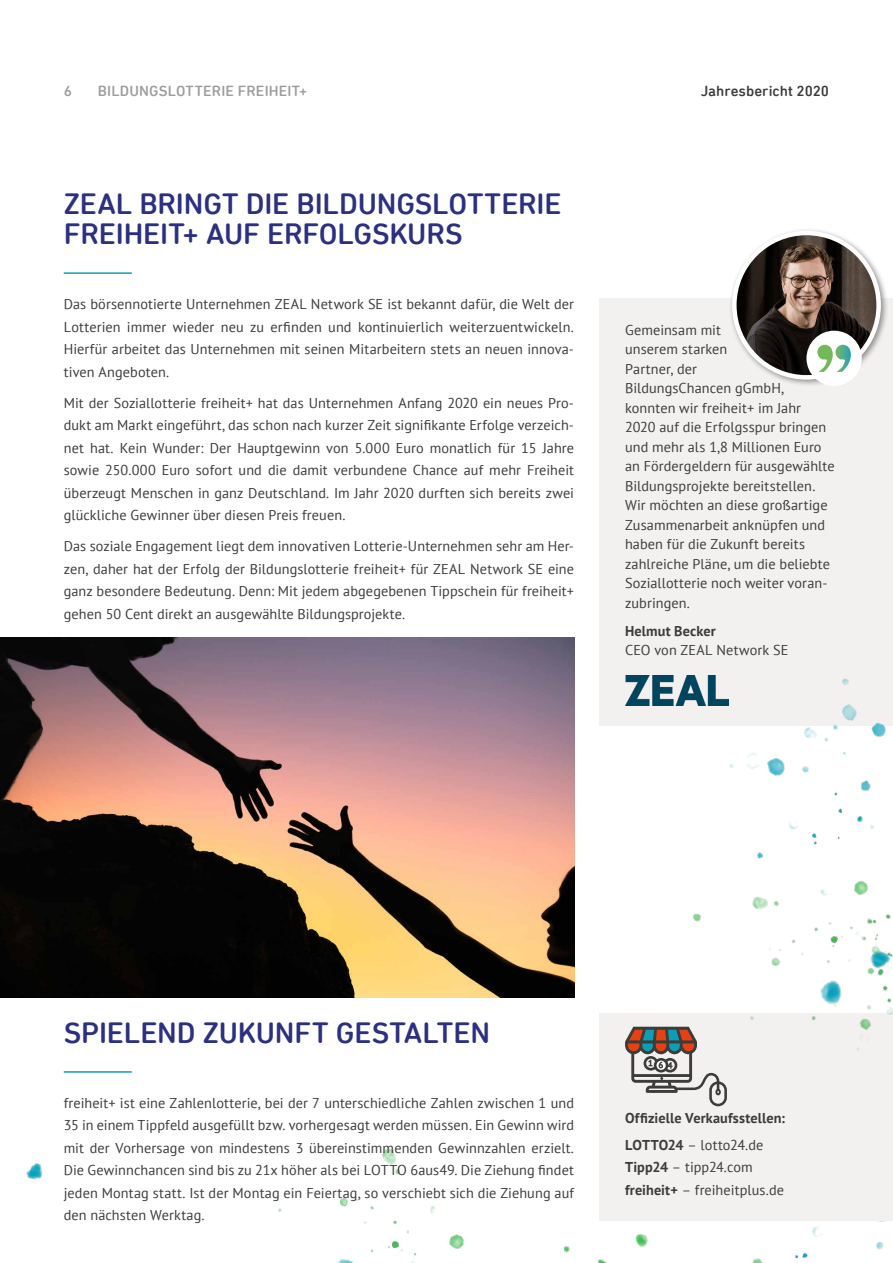
<style>
.page{position:relative;width:893px;height:1263px;background:#fff}
.page>*{position:absolute;margin:0;border:0;box-sizing:border-box;transform-origin:0 0}
.t1{font:500 30px/30px "DIN Next Rounded LT Pro";letter-spacing:-.005em;color:#2c3080}
.t2{font:500 15px "DIN Next Rounded LT Pro";letter-spacing:.01em;color:#9d9d9c}
.t3{font:500 15px "DIN Next Rounded LT Pro";letter-spacing:.005em;color:#3c3c3b}
.t4{font:14.25px/22.5px "PT Sans";letter-spacing:.005em;color:#3c3c3b;text-align:justify}
.t5{font:700 14.25px/26.7px "PT Sans";letter-spacing:.01em;color:#3c3c3b}
.s1{font-weight:400}
.s2{font-weight:700}
</style>
<div class="page">
<img style="left:26px;top:1139px;width:867px;height:124px">
<div style="left:600px;top:1013px;width:293px;height:207px;background:#f3f1f0"></div>
<hr style="left:64px;top:1071px;width:68px;height:2px;background:#0a9fb7">
<hr style="left:64px;top:272px;width:68px;height:2px;background:#0a9fb7">
<img style="left:0;top:638px;width:574px;height:360px">
<div style="left:600px;top:299px;width:293px;height:427px;background:#f3f1f0"></div>
<img style="left:625px;top:676px;width:91px;height:29px">
<div style="left:729px;top:228px;width:159px;height:159px;background:#000;opacity:.4"></div>
<img style="left:734px;top:233px;width:145px;height:144px;border-radius:72px">
<div style="left:732px;top:231px;width:149px;height:149px;border:4px solid #fff;border-radius:50%"></div>
<div style="left:806px;top:331px;width:56px;height:55px;background:#fff;border-radius:50%"></div>
<svg style="left:817px;top:345px;width:34px;height:27px"></svg>
<img style="left:676px;top:880px;width:217px;height:170px">
<img style="left:716px;top:678px;width:170px;height:181px">
<div style="left:709px;top:1081px;width:18px;height:25px;border:3px solid #3c3c3b;border-radius:8px"></div>
<svg style="left:625px;top:1027px;width:96px;height:68px"></svg>
<p class="t2" style="left:64px;top:82px;width:10px">6</p>
<p class="t2" style="left:98px;top:82px;width:211px">BILDUNGSLOTTERIE FREIHEIT+</p>
<p class="t3" style="left:701px;top:82px;width:130px">Jahresbericht 2020</p>
<h1 class="t1" style="left:64px;top:188px;width:499px">ZEAL BRINGT DIE BILDUNGSLOTTERIE<br>FREIHEIT+ AUF ERFOLGSKURS</h1>
<p class="t4" style="left:64px;top:293px;width:512px">Das börsennotierte Unternehmen ZEAL Network SE ist bekannt dafür, die Welt der Lotterien immer wieder neu zu erfinden und kontinuierlich weiterzuentwickeln.<br>Hierfür arbeitet das Unternehmen mit seinen Mitarbeitern stets an neuen innova&shy;tiven Angeboten.</p>
<p class="t4" style="left:64px;top:391px;width:512px">Mit der Soziallotterie freiheit+ hat das Unternehmen Anfang 2020 ein neues Pro&shy;dukt am Markt eingeführt, das schon nach kurzer Zeit signifikante Erfolge verzeich&shy;net hat. Kein Wunder: Der Hauptgewinn von 5.000 Euro monatlich für 15 Jahre sowie 250.000 Euro sofort und die damit verbundene Chance auf mehr Freiheit überzeugt Menschen in ganz Deutschland. Im Jahr 2020 durften sich bereits zwei glückliche Gewinner über diesen Preis freuen.</p>
<p class="t4" style="left:64px;top:535px;width:512px">Das soziale Engagement liegt dem innovativen Lotterie-Unternehmen sehr am Her&shy;zen, daher hat der Erfolg der Bildungslotterie freiheit+ für ZEAL Network SE eine ganz besondere Bedeutung. Denn: Mit jedem abgegebenen Tippschein für freiheit+ gehen 50 Cent direkt an ausgewählte Bildungsprojekte.</p>
<p class="t4" style="left:625px;top:320px;width:211px;line-height:19.5px;text-align:left">Gemeinsam mit<br>unserem starken<br>Partner, der<br>BildungsChancen gGmbH, konnten wir freiheit+ im Jahr<br>2020 auf die Erfolgsspur bringen und mehr als 1,8 Millionen Euro an Fördergeldern für ausgewählte<br>Bildungsprojekte bereitstellen.<br>Wir möchten an diese großartige<br>Zusammenarbeit anknüpfen und haben für die Zukunft bereits zahlreiche Pläne, um die beliebte<br>Soziallotterie noch weiter voran&shy;zubringen.</p>
<p class="t5" style="left:625px;top:617px;width:92px">Helmut Becker</p>
<p class="t4" style="left:625px;top:639px;width:165px">CEO von ZEAL Network SE</p>
<h1 class="t1" style="left:64px;top:1017px;width:428px">SPIELEND ZUKUNFT GESTALTEN</h1>
<p class="t4" style="left:64px;top:1091px;width:512px">freiheit+ ist eine Zahlenlotterie, bei der 7 unterschiedliche Zahlen zwischen 1 und 35 in einem Tippfeld ausgefüllt bzw. vorhergesagt werden müssen. Ein Gewinn wird mit der Vorhersage von mindestens 3 übereinstimmenden Gewinnzahlen erzielt.<br>Die Gewinnchancen sind bis zu 21x höher als bei LOTTO 6aus49. Die Ziehung findet jeden Montag statt. Ist der Montag ein Feiertag, so verschiebt sich die Ziehung auf den nächsten Werktag.</p>
<p class="t5" style="left:625px;top:1104px;width:161px">Offizielle Verkaufsstellen:<br>LOTTO24 <span class="s1">– lotto24.de</span></p>
<p class="t4" style="left:625px;top:1156px;width:160px"><span class="s2">Tipp24</span> – tipp24.com <span class="s2">freiheit+</span> – freiheitplus.de</p>
</div>
